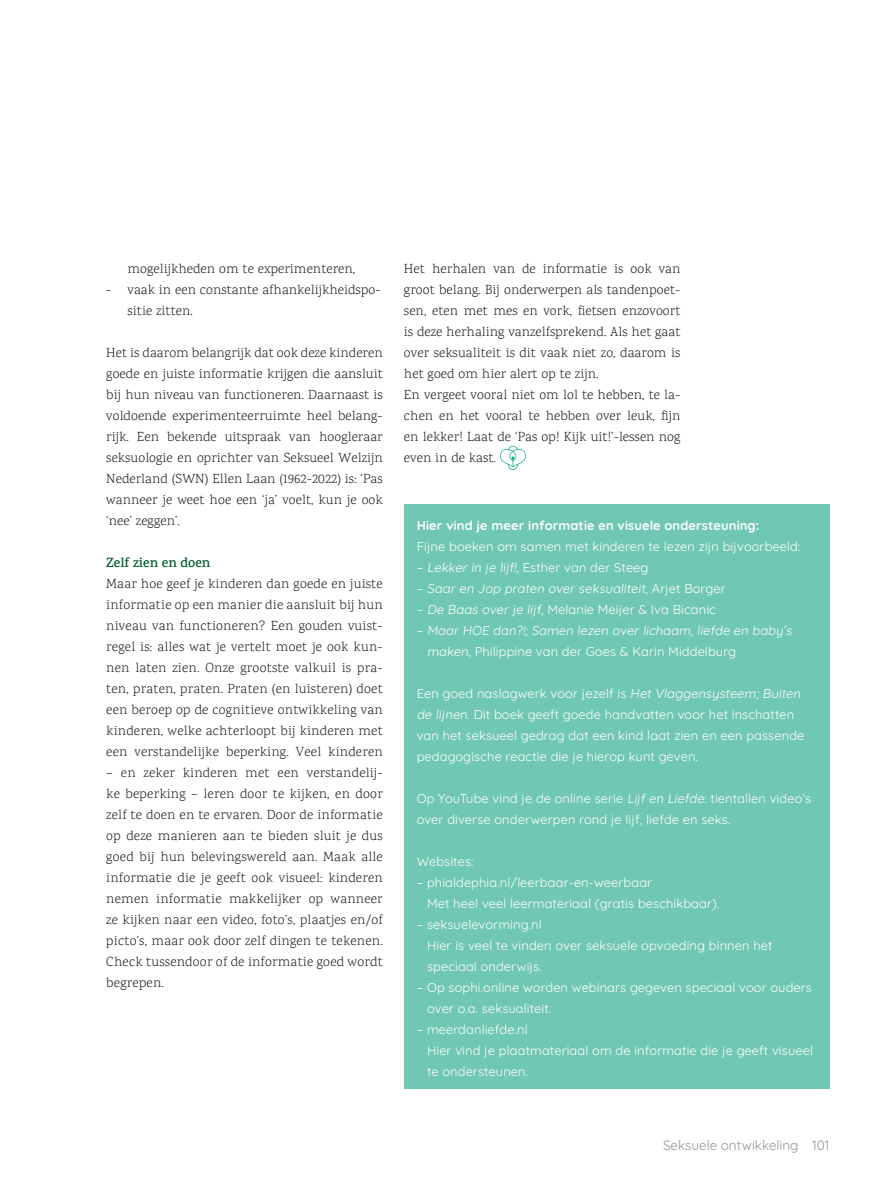
<style>
.page{position:relative;width:893px;height:1191px;background:#fff}
.page>*{position:absolute;margin:0;border:0;box-sizing:border-box;transform-origin:0 0}
.t1{font:300 13.5px/21px "Karma";letter-spacing:.01em;color:#231f20;text-align:justify}
.t2{font:13.5px "Quicksand";color:#939598}
.t3{font:600 13.5px "Karma";color:#005e2f}
.t4{font:12.75px/21px "Quicksand";letter-spacing:.01em;color:#fff}
.t5{font:700 12.75px "Quicksand";letter-spacing:.01em;color:#fff}
</style>
<div class="page">
<svg style="left:500px;top:446px;width:26px;height:24px"></svg>
<div style="left:404px;top:504px;width:425px;height:584px;background:#70c7b3"></div>
<p class="t1" style="left:128px;top:259px;width:229px">mogelijkheden om te experimenteren,</p>
<p class="t1" style="left:128px;top:280px;width:255px;text-indent:-21px">- vaak in een constante afhankelijkheidspo&shy;sitie zitten.</p>
<p class="t1" style="left:106px;top:343px;width:278px">Het is daarom belangrijk dat ook deze kinderen goede en juiste informatie krijgen die aansluit bij hun niveau van functioneren. Daarnaast is voldoende experimenteerruimte heel belang&shy;rijk. Een bekende uitspraak van hoogleraar seksuologie en oprichter van Seksueel Welzijn Nederland (SWN) Ellen Laan (1962-2022) is: ‘Pas wanneer je weet hoe een ‘ja’ voelt, kun je ook ‘nee’ zeggen’.</p>
<p class="t3" style="left:106px;top:554px;width:106px">Zelf zien en doen</p>
<p class="t1" style="left:106px;top:574px;width:278px">Maar hoe geef je kinderen dan goede en juiste informatie op een manier die aansluit bij hun niveau van functioneren? Een gouden vuist&shy;regel is: alles wat je vertelt moet je ook kun&shy;nen laten zien. Onze grootste valkuil is pra&shy;ten, praten, praten. Praten (en luisteren) doet een beroep op de cognitieve ontwikkeling van kinderen, welke achterloopt bij kinderen met een verstandelijke beperking. Veel kinderen</p>
<p class="t1" style="left:106px;top:763px;width:278px">– en zeker kinderen met een verstandelij&shy;ke beperking – leren door te kijken, en door zelf te doen en te ervaren. Door de informatie op deze manieren aan te bieden sluit je dus goed bij hun belevingswereld aan. Maak alle informatie die je geeft ook visueel: kinderen nemen informatie makkelijker op wanneer ze kijken naar een video, foto’s, plaatjes en/of picto’s, maar ook door zelf dingen te tekenen.<br>Check tussendoor of de informatie goed wordt begrepen.</p>
<p class="t1" style="left:404px;top:259px;width:278px;text-align:left">Het herhalen van de informatie is ook van groot belang. Bij onderwerpen als tandenpoet&shy;sen, eten met mes en vork, fietsen enzovoort is deze herhaling vanzelfsprekend. Als het gaat over seksualiteit is dit vaak niet zo, daarom is het goed om hier alert op te zijn.<br>En vergeet vooral niet om lol te hebben, te la&shy;chen en het vooral te hebben over leuk, fijn en lekker! Laat de ‘Pas op! Kijk uit!’-lessen nog even in de kast.</p>
<p class="t5" style="left:417px;top:517px;width:344px">Hier vind je meer informatie en visuele ondersteuning:</p>
<p class="t4" style="left:417px;top:535px;width:385px">Fijne boeken om samen met kinderen te lezen zijn bijvoorbeeld:</p>
<p class="t4" style="left:417px;top:556px;width:233px">– Lekker in je lijf!, Esther van der Steeg</p>
<p class="t4" style="left:417px;top:577px;width:310px">– Saar en Jop praten over seksualiteit, A rj et B o rge r</p>
<p class="t4" style="left:417px;top:598px;width:301px">– De Baas over je lijf, Melanie Meijer &amp; Iva Bicanic</p>
<p class="t4" style="left:427px;top:619px;width:368px;text-indent:-10px">– Maar HOE dan?!; Samen lezen over lichaam, liefde en baby’s maken, Philippine van der Goes &amp; Karin Middelburg</p>
<p class="t4" style="left:417px;top:682px;width:389px">Een goed naslagwerk voor jezelf is Het Vlaggensysteem; Buiten de lijnen. Dit boek geeft goede handvatten voor het inschatten van het seksueel gedrag dat een kind laat zien en een passende pedagogische reactie die je hierop kunt geven.</p>
<p class="t4" style="left:417px;top:787px;width:396px">Op YouTube vind je de online serie Lijf en Liefde: tientallen video’s over diverse onderwerpen rond je lijf, liefde en seks.</p>
<p class="t4" style="left:417px;top:850px;width:58px">Websites:</p>
<p class="t4" style="left:427px;top:871px;width:294px;text-indent:-10px">– phialdephia.nl/leerbaar-en-weerbaar<br>Met heel veel leermateriaal (gratis beschikbaar).</p>
<p class="t4" style="left:427px;top:913px;width:347px;text-indent:-10px">– seksuelevorming.nl<br>Hier is veel te vinden over seksuele opvoeding binnen het speciaal onderwijs.</p>
<p class="t4" style="left:427px;top:976px;width:386px;text-indent:-10px">– Op sophi.online worden webinars gegeven speciaal voor ouders over o.a. seksualiteit.</p>
<p class="t4" style="left:427px;top:1018px;width:387px;text-indent:-10px">– meerdanliefde.nl<br>Hier vind je plaatmateriaal om de informatie die je geeft visueel te ondersteunen.</p>
<p class="t2" style="left:663px;top:1136px;width:168px">Seksuele ontwikkeling 101</p>
</div>
